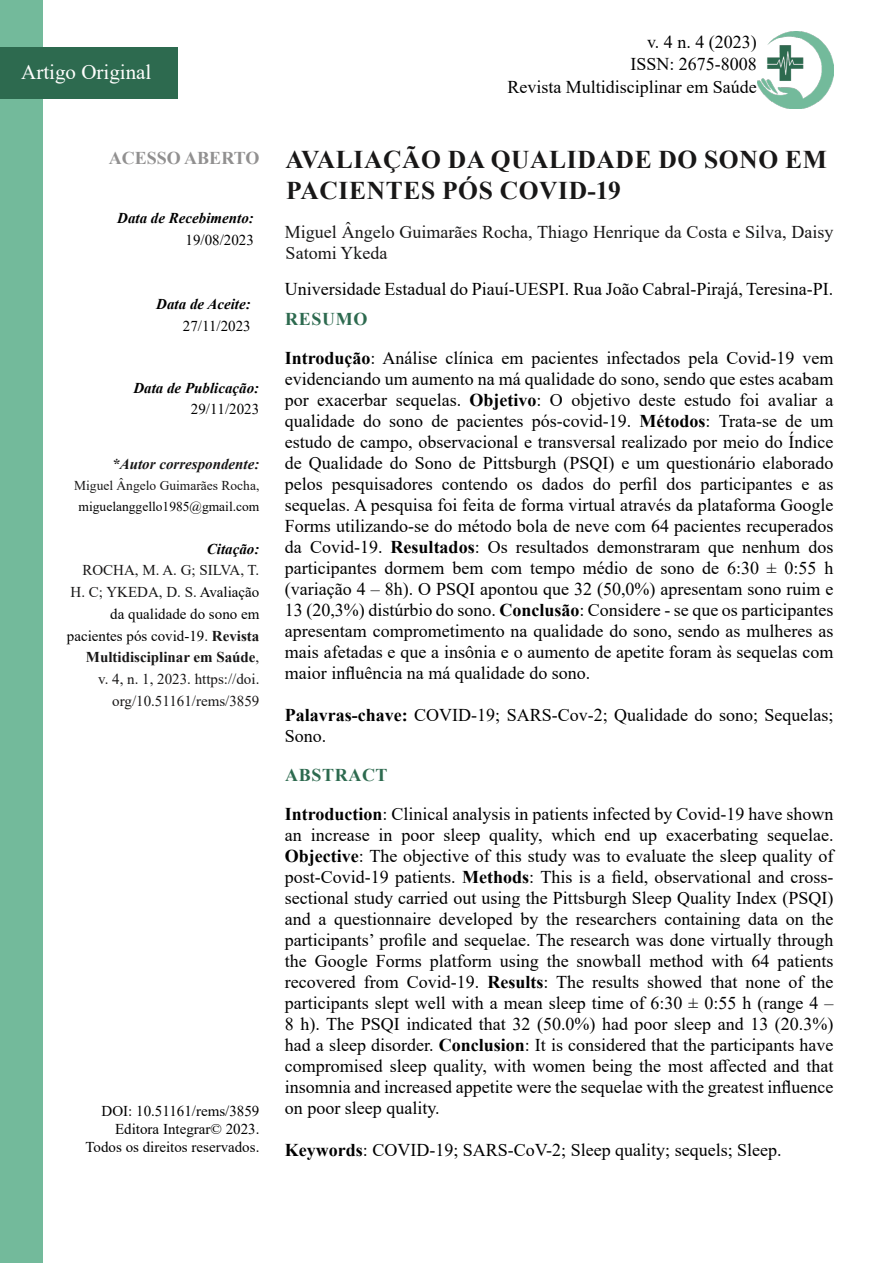
<style>
.page{position:relative;width:893px;height:1263px;background:#fff}
.page>*{position:absolute;margin:0;border:0;box-sizing:border-box;transform-origin:0 0}
.t1{font:700 25.5px/30.6px "Times New Roman";letter-spacing:.025em;color:#181717}
.t2{font:21px "Times New Roman";color:#fffefd}
.t3{font:18px/21px "Times New Roman";color:#000}
.t4{font:18px/21px "Times New Roman";color:#181717}
.t5{font:700 18px "Times New Roman";color:#919090}
.t6{font:15px/21.8px "Times New Roman";color:#181717;text-align:right}
.t7{font:15px/18px "Times New Roman";color:#000;text-align:right}
.t8{font:italic 700 15px "Times New Roman";color:#000}
.t9{font:italic 700 15px "Times New Roman";color:#181717}
.t10{font:13.5px "Times New Roman";color:#000}
.t11{font:13.5px "Times New Roman";color:#181717}
.s1{color:#000}
.s2{font-weight:700}
.s3{font-weight:700;color:#fff}
.s4{font-weight:700;color:#2d6a4f}
</style>
<div class="page">
<img style="left:758px;top:32px;width:75px;height:76px">
<div style="left:0;top:0;width:43px;height:1262px;background:#73ba9b"></div>
<div style="left:0;top:47px;width:178px;height:52px;background:#2d6a4f"></div>
<p class="t2" style="left:21px;top:58px;width:132px">Artigo Original</p>
<p class="t5" style="left:109px;top:145px;width:152px">ACESSO ABERTO</p>
<p class="t8" style="left:117px;top:208px;width:138px">Data de Recebimento:</p>
<p class="t7" style="left:186px;top:231px;width:70px">19/08/2023</p>
<p class="t8" style="left:156px;top:294px;width:96px">Data de Aceite:</p>
<p class="t7" style="left:183px;top:316px;width:69px">27/11/2023</p>
<p class="t8" style="left:133px;top:377px;width:127px">Data de Publicação:</p>
<p class="t7" style="left:191px;top:400px;width:70px">29/11/2023</p>
<p class="t9" style="left:112px;top:453px;width:149px">*Autor correspondente:</p>
<p class="t11" style="left:74px;top:476px;width:187px">Miguel Ângelo Guimarães Rocha,</p>
<p class="t10" style="left:79px;top:497px;width:182px">miguelanggello1985@gmail.com</p>
<p class="t8" style="left:207px;top:538px;width:54px">Citação:</p>
<p class="t6" style="left:67px;top:559px;width:194px">ROCHA, M. A. G; SILVA, T.<br>H. C; YKEDA, D. S. <span class="s1">Avaliação da qualidade do sono em pacientes pós covid-19</span>. <span class="s2">Revista<br>Multidisciplinar em Saúde</span>,<br>v. 4, n. 1, 2023. https://doi. org/10.51161/rems/3859</p>
<p class="t7" style="left:85px;top:1101px;width:175px">DOI: 10.51161/rems/3859<br>Editora Integrar© 2023.<br>Todos os direitos reservados.</p>
<p class="t3" style="left:507px;top:30px;width:251px;line-height:22.5px;text-align:right">v. 4 n. 4 (2023)<br>ISSN: 2675 -8008<br>Revista Multidisciplinar em Saúde</p>
<h1 class="t1" style="left:285px;top:144px;width:543px">AVALIAÇÃO DA QUALIDADE DO SONO EM<br>PACIENTES PÓS COVID-19</h1>
<p class="t4" style="left:285px;top:221px;width:550px">Miguel Ângelo Guimarães Rocha, Thiago Henrique da Costa e Silva, Daisy<br>Satomi Ykeda</p>
<p class="t3" style="left:285px;top:278px;width:550px">Universidade Estadual do Piauí-UESPI. Rua João Cabral-Pirajá, Teresina-PI.</p>
<p class="t3" style="left:285px;top:299px;width:550px;line-height:39px"><span class="s3">RESUMO<br></span><span class="s2">Introdução</span>: Análise clínica em pacientes infectados pela Covid-19 vem</p>
<p class="t3" style="left:285px;top:368px;width:550px;text-align:justify">evidenciando um aumento na má qualidade do sono, sendo que estes acabam por exacerbar sequelas. <span class="s2">Objetivo</span>: O objetivo deste estudo foi avaliar a qualidade do sono de pacientes pós-covid-19. <span class="s2">Métodos</span>: Trata-se de um estudo de campo, observacional e transversal realizado por meio do Índice de Qualidade do Sono de Pittsburgh (PSQI) e um questionário elaborado pelos pesquisadores contendo os dados do perfil dos participantes e as sequelas. A pesquisa foi feita de forma virtual através da plataforma Google Forms utilizando-se do método bola de neve com 64 pacientes recuperados da Covid-19. <span class="s2">Resultados</span>: Os resultados demonstraram que nenhum dos participantes dormem bem com tempo médio de sono de 6:30 ± 0:55 h (variação 4 – 8h). O PSQI apontou que 32 (50,0%) apresentam sono ruim e 13 (20,3%) distúrbio do sono. <span class="s2">Conclusão</span>: Considere - se que os participantes apresentam comprometimento na qualidade do sono, sendo as mulheres as mais afetadas e que a insônia e o aumento de apetite foram às sequelas com maior influência na má qualidade do sono.</p>
<p class="t3" style="left:285px;top:704px;width:550px"><span class="s2">Palavras-chave:</span> COVID-19; SARS-Cov-2; Qualidade do sono; Sequelas;<br>Sono.</p>
<p class="t3" style="left:285px;top:755px;width:550px;line-height:39px"><span class="s4">ABSTRACT<br></span><span class="s2">Introduction</span>: Clinical analysis in patients infected by Covid-19 have shown</p>
<p class="t3" style="left:285px;top:824px;width:550px;text-align:justify">an increase in poor sleep quality, which end up exacerbating sequelae.<br><span class="s2">Objective</span>: The objective of this study was to evaluate the sleep quality of post-Covid-19 patients. <span class="s2">Methods</span>: This is a field, observational and cross&shy;sectional study carried out using the Pittsburgh Sleep Quality Index (PSQI) and a questionnaire developed by the researchers containing data on the participants’ profile and sequelae. The research was done virtually through the Google Forms platform using the snowball method with 64 patients recovered from Covid-19. <span class="s2">Results</span>: The results showed that none of the participants slept well with a mean sleep time of 6:30 ± 0:55 h (range 4 – 8 h). The PSQI indicated that 32 (50.0%) had poor sleep and 13 (20.3%) had a sleep disorder. <span class="s2">Conclusion</span>: It is considered that the participants have compromised sleep quality, with women being the most affected and that insomnia and increased appetite were the sequelae with the greatest influence on poor sleep quality.</p>
<p class="t3" style="left:285px;top:1139px;width:498px"><span class="s2">Keywords</span>: COVID-19; SARS-CoV-2; Sleep quality; sequels; Sleep.</p>
</div>
